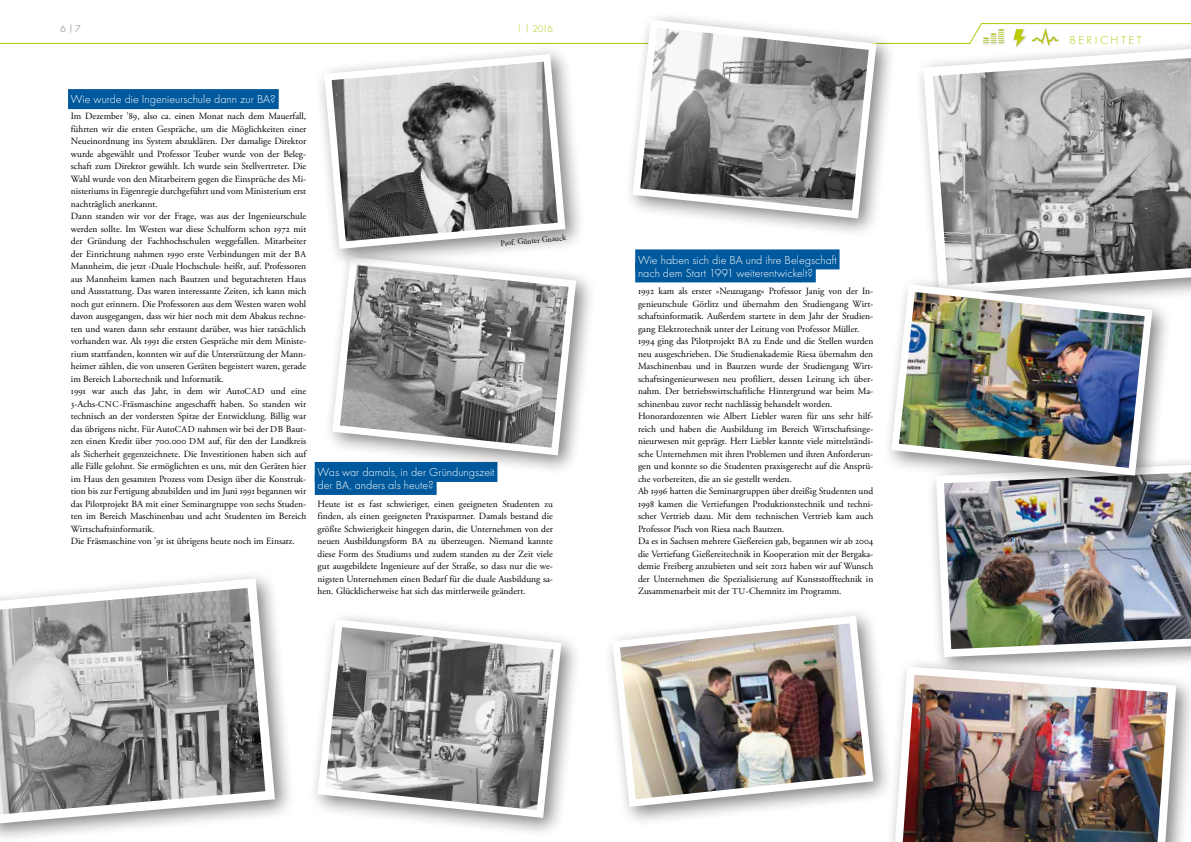
<style>
.page{position:relative;width:1191px;height:842px;background:#fff}
.page>*{position:absolute;margin:0;border:0;box-sizing:border-box;transform-origin:0 0}
.t1{font:300 12px/13px "Function";color:#fff}
.t2{font:300 11.9px "Function";letter-spacing:.215em;color:#afca0b}
.t3{font:300 10px "Function";color:#afca0b}
.t4{font:300 10px "Function";color:#706f6f}
.t5{font:9.5px/12.5px "Adobe Garamond Pro";color:#000}
.t6{font:8px "Adobe Garamond Pro";color:#000}
.s1{font-size:9px}
</style>
<div class="page">
<div style="left:68px;top:89px;width:211px;height:20px;background:#00599d"></div>
<div style="left:315px;top:462px;width:182px;height:20px;background:#00599d"></div>
<div style="left:315px;top:475px;width:121px;height:20px;background:#00599d"></div>
<div style="left:0;top:569px;width:296px;height:273px;background:#000;opacity:.5"></div>
<svg style="left:0;top:574px;width:280px;height:255px"></svg>
<div style="left:635px;top:249px;width:204px;height:20px;background:#00599d"></div>
<div style="left:635px;top:262px;width:180px;height:20px;background:#00599d"></div>
<div style="left:623px;top:11px;width:274px;height:228px;background:#000;opacity:.5"></div>
<svg style="left:628px;top:16px;width:252px;height:206px"></svg>
<svg style="left:920px;top:45px;width:271px;height:250px;background:#aeaead"></svg>
<div style="left:323px;top:248px;width:274px;height:228px;background:#000;opacity:.5"></div>
<svg style="left:328px;top:270px;width:252px;height:189px"></svg>
<img style="left:932px;top:461px;width:259px;height:196px">
<div style="left:603px;top:606px;width:291px;height:221px;background:#000;opacity:.5"></div>
<img style="left:608px;top:612px;width:269px;height:199px">
<div style="left:885px;top:657px;width:306px;height:185px;background:#000;opacity:.5"></div>
<img style="left:890px;top:662px;width:290px;height:180px">
<div style="left:314px;top:44px;width:272px;height:226px;background:#000;opacity:.5"></div>
<svg style="left:320px;top:50px;width:249px;height:203px"></svg>
<div style="left:308px;top:610px;width:274px;height:228px;background:#000;opacity:.5"></div>
<svg style="left:314px;top:615px;width:251px;height:207px"></svg>
<div style="left:882px;top:275px;width:291px;height:221px;background:#000;opacity:.5"></div>
<img style="left:887px;top:280px;width:269px;height:199px">
<img style="left:1031px;top:45px;width:28px;height:3px">
<img style="left:1031px;top:45px;width:27px;height:1px">
<svg style="left:0;top:23px;width:1191px;height:22px"></svg>
<img style="left:1013px;top:29px;width:13px;height:19px">
<img style="left:1013px;top:29px;width:12px;height:18px">
<p class="t4" style="left:60px;top:23px;width:22px">6 |7</p>
<p class="t3" style="left:517px;top:23px;width:38px">1 | 2016</p>
<p class="t1" style="left:71px;top:93px;width:206px">Wie wurde die Ingenieurschule dann zur BA?</p>
<p class="t5" style="left:71px;top:110px;width:237px">Im Dezember ’89, also ca. einen Monat nach dem Mauerfall, führten wir die ersten Gespräche, um die Möglichkeiten einer Neueinordnung ins System abzuklären. Der damalige Direktor wurde abgewählt und Professor Teuber wurde von der Beleg&shy;schaft zum Direktor gewählt. Ich wurde sein Stellvertreter. Die Wahl wurde von den Mitarbeitern gegen die Einsprüche des Mi&shy;nisteriums in Eigenregie durchgeführt und vom Ministerium erst nachträglich anerkannt.<br>Dann standen wir vor der Frage, was aus der Ingenieurschule werden sollte. Im Westen war diese Schulform schon 1972 mit der Gründung der Fachhochschulen weggefallen. Mitarbeiter der Einrichtung nahmen 1990 erste Verbindungen mit der <span class="s1">BA </span>Mannheim, die jetzt ›Duale Hochschule‹ heißt, auf. Professoren aus Mannheim kamen nach Bautzen und begutachteten Haus und Ausstattung. Das waren interessante Zeiten, ich kann mich noch gut erinnern. Die Professoren aus dem Westen waren wohl davon ausgegangen, dass wir hier noch mit dem Abakus rechne&shy;ten und waren dann sehr erstaunt darüber, was hier tatsächlich vorhanden war. Als 1991 die ersten Gespräche mit dem Ministe&shy;rium stattfanden, konnten wir auf die Unterstützung der Mann&shy;heimer zählen, die von unseren Geräten begeistert waren, gerade im Bereich Labortechnik und Informatik.<br>1991 war auch das Jahr, in dem wir Auto<span class="s1">CAD</span> und eine 3-Achs-<span class="s1">CNC</span>-Fräsmaschine angeschafft haben. So standen wir technisch an der vordersten Spitze der Entwicklung. Billig war das übrigens nicht. Für Auto<span class="s1">CAD</span> nahmen wir bei der <span class="s1">DB</span> Baut&shy;zen einen Kredit über 700.000 <span class="s1">DM</span> auf, für den der Landkreis als Sicherheit gegenzeichnete. Die Investitionen haben sich auf alle Fälle gelohnt. Sie ermöglichten es uns, mit den Geräten hier im Haus den gesamten Prozess vom Design über die Konstruk&shy;tion bis zur Fertigung abzubilden und im Juni 1991 begannen wir das Pilotprojekt BA mit einer Seminargruppe von sechs Studen&shy;ten im Bereich Maschinenbau und acht Studenten im Bereich Wirtschaftsinformatik.<br>Die Fräsmaschine von ’91 ist übrigens heute noch im Einsatz.</p>
<p class="t6" style="left:500px;top:239px;width:67px;rotate:-5deg">Prof. Günter Gnauck</p>
<p class="t1" style="left:317px;top:466px;width:178px">Was war damals, in der Gründungszeit der BA, anders als heute?</p>
<p class="t5" style="left:317px;top:498px;width:237px;text-align:justify">Heute ist es fast schwieriger, einen geeigneten Studenten zu finden, als einen geeigneten Praxispartner. Damals bestand die größte Schwierigkeit hingegen darin, die Unternehmen von der neuen Ausbildungsform <span class="s1">BA</span> zu überzeugen. Niemand kannte diese Form des Studiums und zudem standen zu der Zeit viele gut ausgebildete Ingenieure auf der Straße, so dass nur die we&shy;nigsten Unternehmen einen Bedarf für die duale Ausbildung sa&shy;hen. Glücklicherweise hat sich das mittlerweile geändert.</p>
<p class="t1" style="left:638px;top:253px;width:200px">Wie haben sich die BA und ihre Belegschaft nach dem Start 1991 weiterentwickelt?</p>
<p class="t5" style="left:638px;top:285px;width:237px">1992 kam als erster »Neuzugang« Professor Janig von der In&shy;genieurschule Görlitz und übernahm den Studiengang Wirt&shy;schaftsinformatik. Außerdem startete in dem Jahr der Studien&shy;gang Elektrotechnik unter der Leitung von Professor Müller.<br>1994 ging das Pilotprojekt <span class="s1">BA</span> zu Ende und die Stellen wurden neu ausgeschrieben. Die Studienakademie Riesa übernahm den Maschinenbau und in Bautzen wurde der Studiengang Wirt&shy;schaftsingenieurwesen neu profiliert, dessen Leitung ich über&shy;nahm. Der betriebswirtschaftliche Hintergrund war beim Ma&shy;schinenbau zuvor recht nachlässig behandelt worden.<br>Honorardozenten wie Albert Liebler waren für uns sehr hilf&shy;reich und haben die Ausbildung im Bereich Wirtschaftsinge&shy;nieurwesen mit geprägt. Herr Liebler kannte viele mittelständi&shy;sche Unternehmen mit ihren Problemen und ihren Anforderun&shy;gen und konnte so die Studenten praxisgerecht auf die Ansprü&shy;che vorbereiten, die an sie gestellt werden.<br>Ab 1996 hatten die Seminargruppen über dreißig Studenten und 1998 kamen die Vertiefungen Produktionstechnik und techni&shy;scher Vertrieb dazu. Mit dem technischen Vertrieb kam auch Professor Pisch von Riesa nach Bautzen.<br>Da es in Sachsen mehrere Gießereien gab, begannen wir ab 2004 die Vertiefung Gießereitechnik in Kooperation mit der Bergaka&shy;demie Freiberg anzubieten und seit 2012 haben wir auf Wunsch der Unternehmen die Spezialisierung auf Kunststofftechnik in Zusammenarbeit mit der <span class="s1">TU</span>-Chemnitz im Programm.</p>
<p class="t2" style="left:1069px;top:33px;width:74px">BERICHTET</p>
</div>
